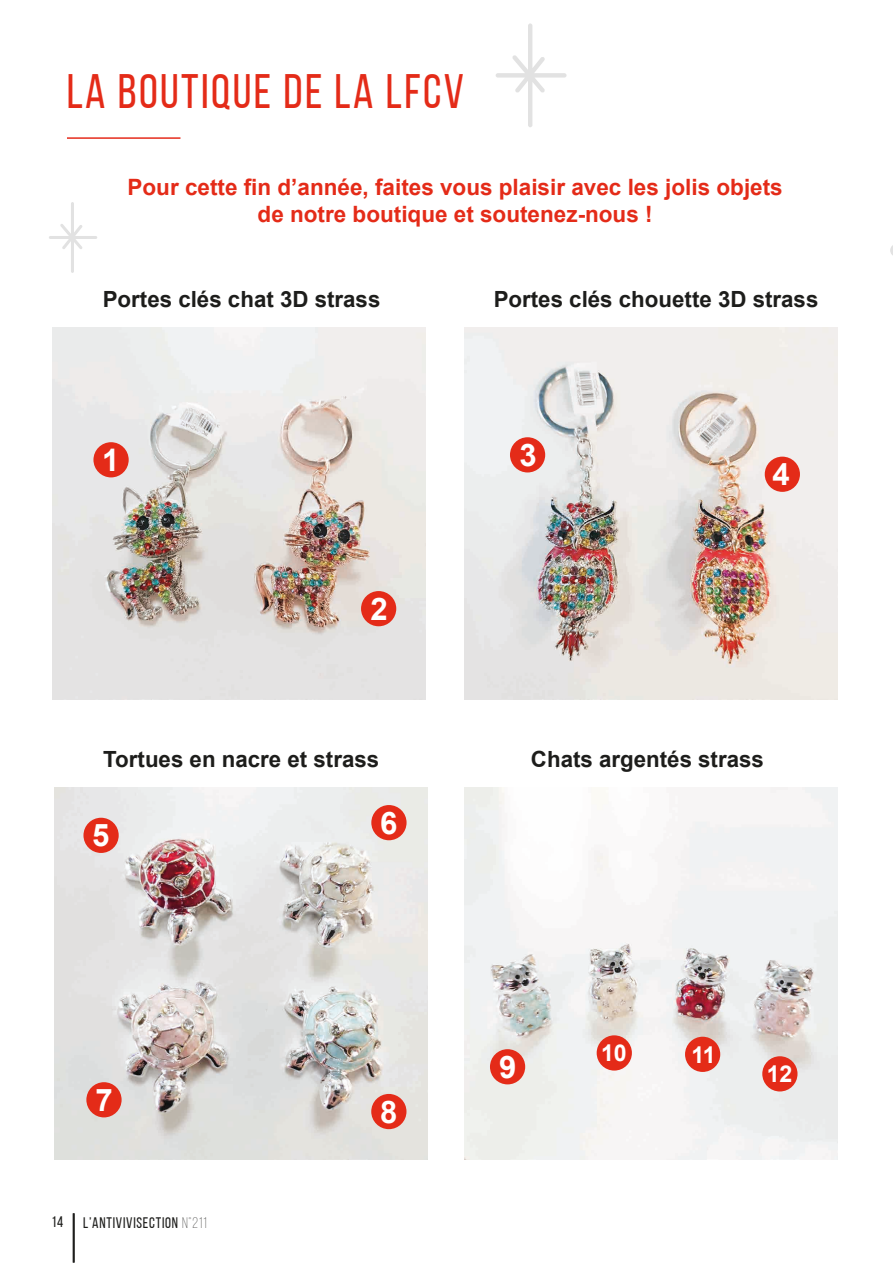
<style>
.page{position:relative;width:893px;height:1263px;background:#fff}
.page>*{position:absolute;margin:0;border:0;box-sizing:border-box;transform-origin:0 0}
.t1{font:48.3px "Bebas Neue";letter-spacing:.05em;color:#e42b18}
.t2{font:700 31.05px "Arial";color:#fff}
.t3{font:700 23.25px "Arial";color:#fff}
.t4{font:700 22.5px/27px "Arial";color:#e42b18;text-align:center}
.t5{font:700 22.35px "Arial";color:#1d1d1b}
.t6{font:15.3px "Bebas Neue";letter-spacing:.05em;color:#1d1d1b}
.s1{font-weight:300}
</style>
<div class="page">
<svg style="left:890px;top:245px;width:3px;height:10px"></svg>
<svg style="left:49px;top:202px;width:48px;height:71px"></svg>
<svg style="left:496px;top:23px;width:71px;height:104px"></svg>
<hr style="left:73px;top:1213px;width:2px;height:49px;background:#1e1e1c">
<hr style="left:67px;top:137px;width:113px;height:2px;background:#e52c1c">
<img style="left:53px;top:327px;width:372px;height:373px">
<div style="left:93px;top:442px;width:36px;height:35px;background:#e42b18;border-radius:50%"></div>
<div style="left:361px;top:591px;width:35px;height:35px;background:#e42b18;border-radius:50%"></div>
<img style="left:465px;top:327px;width:372px;height:373px">
<div style="left:510px;top:437px;width:35px;height:35px;background:#e42b18;border-radius:50%"></div>
<div style="left:765px;top:457px;width:35px;height:35px;background:#e42b18;border-radius:50%"></div>
<img style="left:55px;top:787px;width:372px;height:373px">
<div style="left:83px;top:818px;width:36px;height:35px;background:#e42b18;border-radius:50%"></div>
<div style="left:371px;top:805px;width:36px;height:35px;background:#e42b18;border-radius:50%"></div>
<div style="left:371px;top:1094px;width:35px;height:35px;background:#e42b18;border-radius:50%"></div>
<div style="left:86px;top:1082px;width:36px;height:35px;background:#e42b18;border-radius:50%"></div>
<img style="left:465px;top:787px;width:372px;height:373px">
<div style="left:490px;top:1049px;width:35px;height:35px;background:#e42b18;border-radius:50%"></div>
<div style="left:597px;top:1035px;width:35px;height:35px;background:#e42b18;border-radius:50%"></div>
<div style="left:685px;top:1037px;width:35px;height:35px;background:#e42b18;border-radius:50%"></div>
<div style="left:762px;top:1056px;width:35px;height:35px;background:#e42b18;border-radius:50%"></div>
<h1 class="t1" style="left:67px;top:65px;width:399px">LA BOUTIQUE DE LA LFCV</h1>
<p class="t4" style="left:127px;top:174px;width:657px">Pour cette fin d’année, faites vous plaisir avec les jolis objets de notre boutique et soutenez-nous !</p>
<p class="t5" style="left:103px;top:284px;width:279px">Portes clés chat 3D strass</p>
<p class="t5" style="left:494px;top:284px;width:326px">Portes clés chouette 3D strass</p>
<h2 class="t2" style="left:102px;top:438px;width:19px">1</h2>
<h2 class="t2" style="left:370px;top:587px;width:19px">2</h2>
<h2 class="t2" style="left:519px;top:433px;width:19px">3</h2>
<h2 class="t2" style="left:773px;top:453px;width:19px">4</h2>
<p class="t5" style="left:103px;top:744px;width:277px">Tortues en nacre et strass</p>
<p class="t5" style="left:531px;top:744px;width:234px">Chats argentés strass</p>
<h2 class="t2" style="left:92px;top:813px;width:19px">5</h2>
<h2 class="t2" style="left:380px;top:801px;width:19px">6</h2>
<h2 class="t2" style="left:95px;top:1078px;width:19px">7</h2>
<p class="t6" style="left:51px;top:1213px;width:14px">14</p>
<p class="t6" style="left:83px;top:1214px;width:125px">L’ANTIVIVISECTION <span class="s1">n°211</span></p>
<h2 class="t2" style="left:380px;top:1090px;width:19px">8</h2>
<h2 class="t2" style="left:499px;top:1045px;width:19px">9</h2>
<p class="t3" style="left:601px;top:1036px;width:27px">10</p>
<p class="t3" style="left:691px;top:1038px;width:26px">11</p>
<p class="t3" style="left:767px;top:1058px;width:27px">12</p>
</div>
